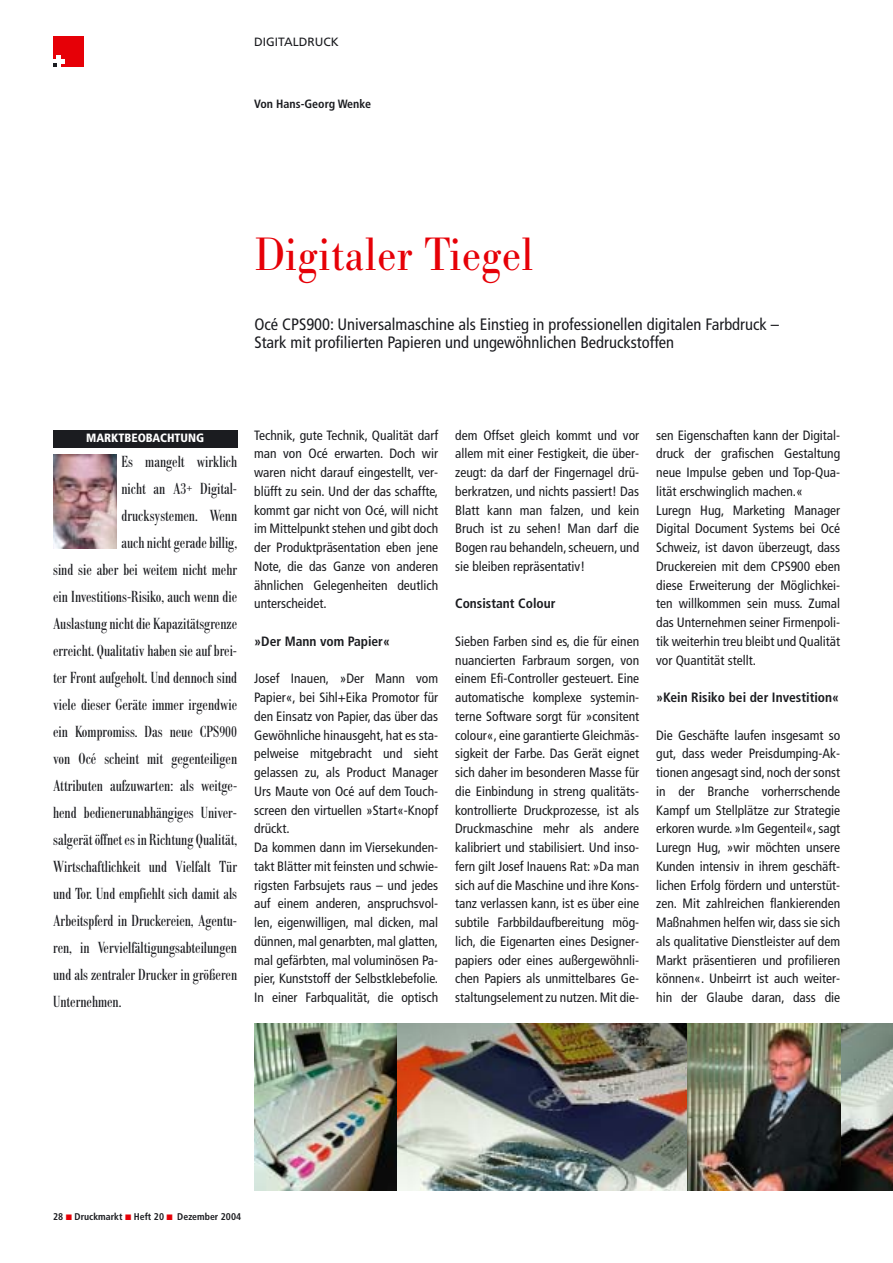
<style>
.page{position:relative;width:893px;height:1263px;background:#fff}
.page>*{position:absolute;margin:0;border:0;box-sizing:border-box;transform-origin:0 0}
.t1{font:48px "Bodoni Nr 1 SB";color:#e60007;scale:.9 1}
.t2{font:16.5px "Bodoni Nr 1 SB Con";color:#1b1c20}
.t3{font:condensed 16.5px/18px "Frutiger";color:#1b1c20}
.t4{font:condensed 13.5px/18.8px "Frutiger";color:#1b1c20;text-align:justify}
.t5{font:700 condensed 13.5px "Frutiger";color:#1b1c20}
.t6{font:700 condensed 12px "Frutiger";color:#1b1c20}
.t7{font:900 condensed 12px "Frutiger";color:#fff}
.t8{font:12px "Frutiger";color:#1b1c20}
.t9{font:700 condensed 9.75px "Frutiger";color:#1b1c20}
</style>
<div class="page">
<div style="left:53px;top:431px;width:184px;height:17px;background:#1b1c20"></div>
<div style="left:53px;top:36px;width:31px;height:31px;background:#e60007"></div>
<div style="left:53px;top:59px;width:12px;height:5px;background:#fff"></div>
<hr style="left:57px;top:56px;width:4px;height:11px;background:#fff">
<img style="left:53px;top:455px;width:64px;height:94px">
<img style="left:254px;top:1024px;width:144px;height:167px">
<img style="left:840px;top:1024px;width:52px;height:167px">
<img style="left:398px;top:1024px;width:289px;height:167px">
<img style="left:687px;top:1024px;width:153px;height:167px">
<p class="t8" style="left:254px;top:37px;width:86px">DIGITALDRUCK</p>
<p class="t6" style="left:254px;top:99px;width:119px">Von Hans-Georg Wenke</p>
<h1 class="t1" style="left:254px;top:235px;width:312px">Digitaler Tiegel</h1>
<p class="t3" style="left:254px;top:316px;width:526px">Océ CPS900: Universalmaschine als Einstieg in professionellen digitalen Farbdruck –<br>Stark mit profilierten Papieren und ungewöhnlichen Bedruckstoffen</p>
<p class="t7" style="left:86px;top:433px;width:120px">MARKTBEOBACHTUNG</p>
<p class="t2" style="left:121px;top:455px;width:117px">Es mangelt wirklich</p>
<p class="t2" style="left:121px;top:482px;width:117px">nicht an A3+ Digital-</p>
<p class="t2" style="left:121px;top:509px;width:117px">drucksystemen. Wenn</p>
<p class="t2" style="left:121px;top:536px;width:117px">auch nicht gerade billig,</p>
<p class="t2" style="left:53px;top:563px;width:185px">sind sie aber bei weitem nicht mehr</p>
<p class="t2" style="left:53px;top:590px;width:185px">ein Investitions-Risiko, auch wenn die</p>
<p class="t2" style="left:53px;top:617px;width:185px">Auslastung nicht die Kapazitätsgrenze</p>
<p class="t2" style="left:53px;top:644px;width:185px">erreicht. Qualitativ haben sie auf brei-</p>
<p class="t2" style="left:53px;top:671px;width:185px">ter Front aufgeholt. Und dennoch sind</p>
<p class="t2" style="left:53px;top:698px;width:185px">viele dieser Geräte immer irgendwie</p>
<p class="t2" style="left:53px;top:725px;width:185px">ein Kompromiss. Das neue CPS900</p>
<p class="t2" style="left:53px;top:752px;width:185px">von Océ scheint mit gegenteiligen</p>
<p class="t2" style="left:53px;top:779px;width:185px">Attributen aufzuwarten: als weitge-</p>
<p class="t2" style="left:53px;top:806px;width:185px">hend bedienerunabhängiges Univer-</p>
<p class="t2" style="left:53px;top:833px;width:185px">salgerät öffnet es in Richtung Qualität,</p>
<p class="t2" style="left:53px;top:860px;width:185px">Wirtschaftlichkeit und Vielfalt Tür</p>
<p class="t2" style="left:53px;top:887px;width:185px">und Tor. Und empfiehlt sich damit als</p>
<p class="t2" style="left:53px;top:914px;width:185px">Arbeitspferd in Druckereien, Agentu-</p>
<p class="t2" style="left:53px;top:941px;width:185px">ren, in Vervielfältigungsabteilungen</p>
<p class="t2" style="left:53px;top:968px;width:185px">und als zentraler Drucker in größeren</p>
<p class="t2" style="left:53px;top:995px;width:70px">Unternehmen.</p>
<p class="t4" style="left:254px;top:427px;width:185px">Technik, gute Technik, Qualität darf man von Océ erwarten. Doch wir waren nicht darauf eingestellt, ver&shy;blüfft zu sein. Und der das schaffte, kommt gar nicht von Océ, will nicht im Mittelpunkt stehen und gibt doch der Produktpräsentation eben jene Note, die das Ganze von anderen ähnlichen Gelegenheiten deutlich unterscheidet.</p>
<p class="t5" style="left:254px;top:636px;width:137px">»Der Mann vom Papier«</p>
<p class="t4" style="left:254px;top:670px;width:185px;text-align:left">Josef Inauen, »Der Mann vom Papier«, bei Sihl+Eika Promotor für den Einsatz von Papier, das über das Gewöhnliche hinausgeht, hat es sta&shy;pelweise mitgebracht und sieht gelassen zu, als Product Manager Urs Maute von Océ auf dem Touch&shy;screen den virtuellen »Start«-Knopf drückt.<br>Da kommen dann im Viersekunden&shy;takt Blätter mit feinsten und schwie&shy;rigsten Farbsujets raus – und jedes auf einem anderen, anspruchsvol&shy;len, eigenwilligen, mal dicken, mal dünnen, mal genarbten, mal glatten, mal gefärbten, mal voluminösen Pa&shy;pier, Kunststoff der Selbstklebefolie.<br>In einer Farbqualität, die optisch</p>
<p class="t4" style="left:455px;top:427px;width:185px">dem Offset gleich kommt und vor allem mit einer Festigkeit, die über&shy;zeugt: da darf der Fingernagel drü&shy;berkratzen, und nichts passiert! Das Blatt kann man falzen, und kein Bruch ist zu sehen! Man darf die Bogen rau behandeln, scheuern, und sie bleiben repräsentativ!</p>
<p class="t5" style="left:455px;top:598px;width:102px">Consistant Colour</p>
<p class="t4" style="left:455px;top:633px;width:185px">Sieben Farben sind es, die für einen nuancierten Farbraum sorgen, von einem Efi-Controller gesteuert. Eine automatische komplexe systemin&shy;terne Software sorgt für »consitent colour«, eine garantierte Gleichmäs&shy;sigkeit der Farbe. Das Gerät eignet sich daher im besonderen Masse für die Einbindung in streng qualitäts&shy;kontrollierte Druckprozesse, ist als Druckmaschine mehr als andere kalibriert und stabilisiert. Und inso&shy;fern gilt Josef Inauens Rat: »Da man sich auf die Maschine und ihre Kons&shy;tanz verlassen kann, ist es über eine subtile Farbbildaufbereitung mög&shy;lich, die Eigenarten eines Designer&shy;papiers oder eines außergewöhnli&shy;chen Papiers als unmittelbares Ge&shy;staltungselement zu nutzen. Mit die-</p>
<p class="t4" style="left:656px;top:427px;width:185px;text-align:left">sen Eigenschaften kann der Digital&shy;druck der grafischen Gestaltung neue Impulse geben und Top-Qua&shy;lität erschwinglich machen.«<br>Luregn Hug, Marketing Manager<br>Digital Document Systems bei Océ<br>Schweiz, ist davon überzeugt, dass<br>Druckereien mit dem CPS900 eben diese Erweiterung der Möglichkei&shy;ten willkommen sein muss. Zumal das Unternehmen seiner Firmenpoli&shy;tik weiterhin treu bleibt und Qualität vor Quantität stellt.</p>
<p class="t5" style="left:656px;top:692px;width:184px">»Kein Risiko bei der Investition«</p>
<p class="t4" style="left:656px;top:727px;width:185px">Die Geschäfte laufen insgesamt so gut, dass weder Preisdumping-Ak&shy;tionen angesagt sind, noch der sonst in der Branche vorherrschende Kampf um Stellplätze zur Strategie erkoren wurde. »Im Gegenteil«, sagt Luregn Hug, »wir möchten unsere Kunden intensiv in ihrem geschäft&shy;lichen Erfolg fördern und unterstüt&shy;zen. Mit zahlreichen flankierenden Maßnahmen helfen wir, dass sie sich als qualitative Dienstleister auf dem Markt präsentieren und profilieren können«. Unbeirrt ist auch weiter&shy;hin der Glaube daran, dass die</p>
<p class="t9" style="left:53px;top:1212px;width:112px">28 Druckmarkt Heft 20</p>
<p class="t9" style="left:177px;top:1212px;width:65px">Dezember 2004</p>
</div>
